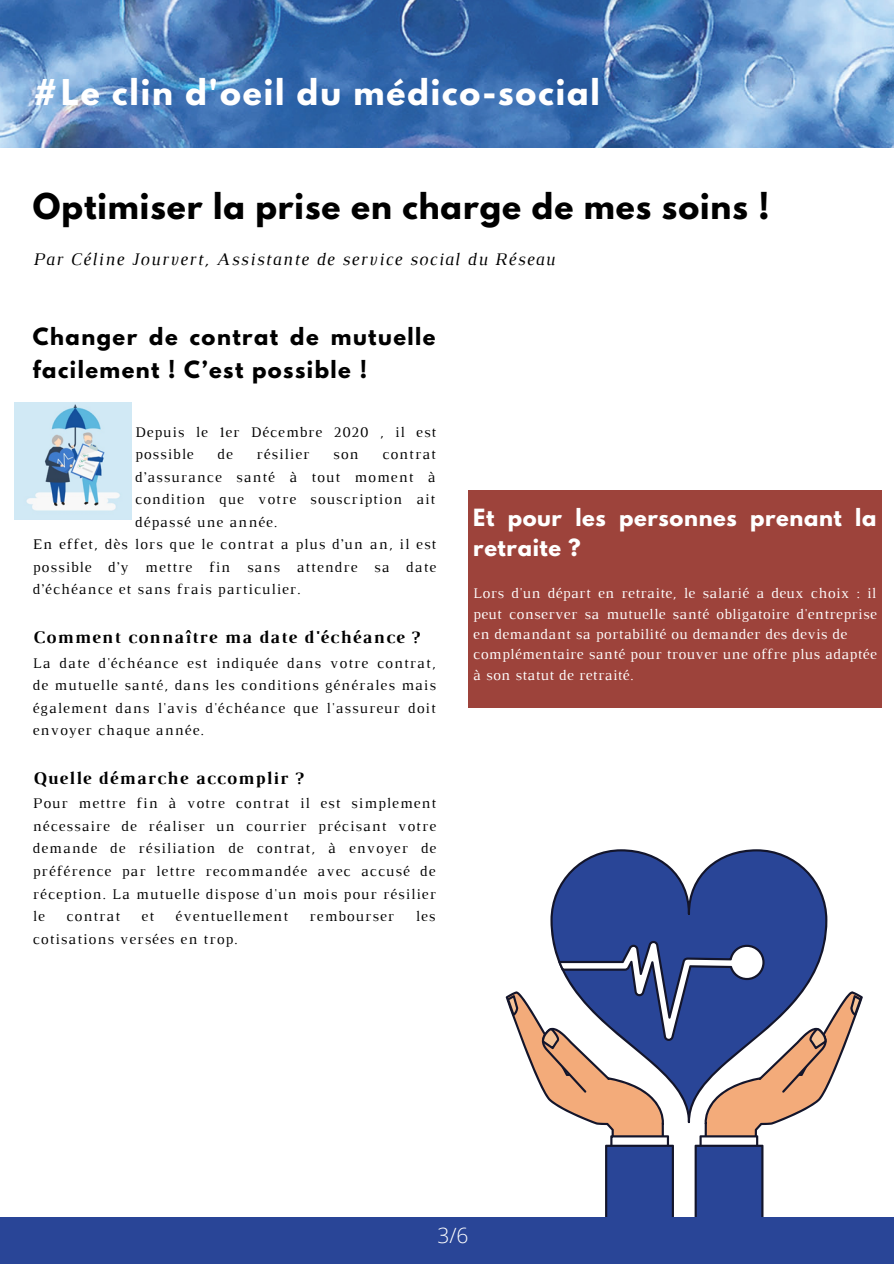
<style>
.page{position:relative;width:894px;height:1264px;background:#fff}
.page>*{position:absolute;margin:0;border:0;box-sizing:border-box;transform-origin:0 0}
.t1{font:700 31.5px "League Spartan";letter-spacing:.03em;color:#000}
.t2{font:700 31.5px "League Spartan";letter-spacing:.06em;color:#fff}
.t3{font:700 21px/32.7px "League Spartan";letter-spacing:.07em;color:#000}
.t4{font:700 21px/29.2px "League Spartan";letter-spacing:.03em;color:#fff}
.t5{font:300 21px "Open Sans";color:#fff}
.t6{font:700 18px "Luthier";letter-spacing:.07em;color:#000}
.t7{font:italic 18px "Luthier";letter-spacing:.07em;color:#000}
.t8{font:15px/22.5px "Luthier";letter-spacing:.07em;color:#000;text-align:justify}
.t9{font:15px/20.2px "Luthier";letter-spacing:.03em;color:#fff;text-align:justify}
</style>
<div class="page">
<img style="left:0;top:0;width:893px;height:147px">
<svg style="left:550px;top:849px;width:277px;height:91px;background:#4960a3"></svg>
<svg style="left:505px;top:940px;width:357px;height:276px"></svg>
<div style="left:0;top:1216px;width:893px;height:47px;background:#294597"></div>
<img style="left:14px;top:402px;width:117px;height:118px">
<div style="left:468px;top:490px;width:413px;height:217px;background:#9d433b"></div>
<p class="t2" style="left:33px;top:77px;width:568px">#Le clin d'oeil du médico-social</p>
<p class="t1" style="left:33px;top:191px;width:737px">Optimiser la prise en charge de mes soins !</p>
<p class="t7" style="left:33px;top:252px;width:523px">Par Céline Jourvert, Assistante de service social du Réseau</p>
<p class="t3" style="left:33px;top:323px;width:404px">Changer de contrat de mutuelle facilement ! C’est possible !</p>
<p class="t8" style="left:135px;top:421px;width:302px">Depuis le 1er Décembre 2020 , il est possible</p>
<p class="t8" style="left:217px;top:444px;width:17px">de</p>
<p class="t8" style="left:256px;top:444px;width:54px">résilier</p>
<p class="t8" style="left:333px;top:444px;width:27px">son</p>
<p class="t8" style="left:135px;top:444px;width:302px;text-indent:247px">contrat d’assurance santé à tout moment à condition que votre souscription ait dépassé une année.</p>
<p class="t8" style="left:33px;top:534px;width:405px">En effet, dès lors que le contrat a plus d’un an, il est possible d’y mettre fin sans attendre sa date d’échéance et sans frais particulier.</p>
<p class="t6" style="left:33px;top:630px;width:388px">Comment connaître ma date d'échéance ?</p>
<p class="t8" style="left:33px;top:652px;width:404px">La date d'échéance est indiquée dans votre contrat, de mutuelle santé, dans les conditions générales mais également dans l'avis d'échéance que l'assureur doit envoyer chaque année.</p>
<p class="t6" style="left:33px;top:771px;width:271px">Quelle démarche accomplir ?</p>
<p class="t8" style="left:33px;top:793px;width:405px">Pour mettre fin à votre contrat il est simplement nécessaire de réaliser un courrier précisant votre demande de résiliation de contrat, à envoyer de préférence par lettre recommandée avec accusé de réception. La mutuelle dispose d'un mois pour résilier le</p>
<p class="t8" style="left:66px;top:906px;width:55px">contrat</p>
<p class="t8" style="left:141px;top:906px;width:14px">et</p>
<p class="t8" style="left:175px;top:906px;width:114px">éventuellement</p>
<p class="t8" style="left:309px;top:906px;width:86px">rembourser</p>
<p class="t8" style="left:415px;top:906px;width:21px">les</p>
<p class="t8" style="left:33px;top:928px;width:206px">cotisations versées en trop.</p>
<p class="t4" style="left:473px;top:506px;width:404px">Et pour les personnes prenant la retraite ?</p>
<p class="t9" style="left:473px;top:584px;width:405px">Lors d'un départ en retraite, le salarié a deux choix : il peut conserver sa mutuelle santé obligatoire d'entreprise en demandant sa portabilité ou demander des devis de</p>
<p class="t9" style="left:473px;top:645px;width:405px">complémentaire santé pour trouver une offre plus adaptée à son statut de retraité.</p>
<p class="t5" style="left:437px;top:1220px;width:33px">3/6</p>
</div>
